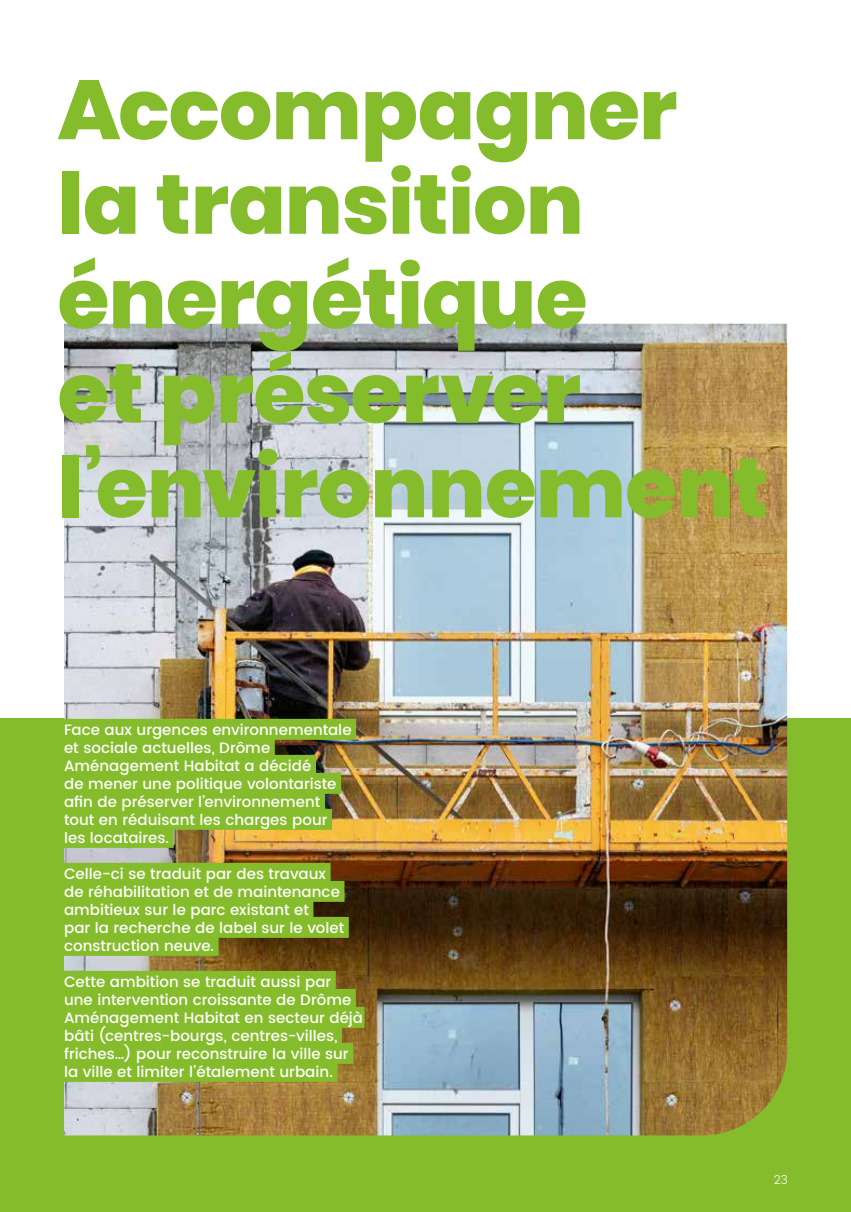
<style>
.page{position:relative;width:851px;height:1212px;background:#fff}
.page>*{position:absolute;margin:0;border:0;box-sizing:border-box;transform-origin:0 0}
.t1{font:800 84px/94.5px "Poppins";letter-spacing:-.01em;color:#84bc2b}
.t2{font:500 15px/18px "Poppins";color:#fff}
.t3{font:300 12px "Poppins";color:#fff}
</style>
<div class="page">
<div style="left:0;top:719px;width:850px;height:493px;background:#84bc2b"></div>
<img style="left:64px;top:324px;width:723px;height:811px">
<div style="left:60px;top:719px;width:296px;height:21px;background:#84bc2b"></div>
<div style="left:60px;top:737px;width:215px;height:21px;background:#84bc2b"></div>
<div style="left:60px;top:755px;width:256px;height:21px;background:#84bc2b"></div>
<div style="left:60px;top:773px;width:281px;height:21px;background:#84bc2b"></div>
<div style="left:60px;top:791px;width:265px;height:21px;background:#84bc2b"></div>
<div style="left:60px;top:809px;width:272px;height:21px;background:#84bc2b"></div>
<div style="left:60px;top:827px;width:114px;height:21px;background:#84bc2b"></div>
<div style="left:60px;top:863px;width:270px;height:21px;background:#84bc2b"></div>
<div style="left:60px;top:881px;width:284px;height:21px;background:#84bc2b"></div>
<div style="left:60px;top:899px;width:253px;height:21px;background:#84bc2b"></div>
<div style="left:60px;top:917px;width:289px;height:21px;background:#84bc2b"></div>
<div style="left:60px;top:935px;width:158px;height:21px;background:#84bc2b"></div>
<div style="left:60px;top:971px;width:276px;height:21px;background:#84bc2b"></div>
<div style="left:60px;top:989px;width:296px;height:21px;background:#84bc2b"></div>
<div style="left:60px;top:1007px;width:304px;height:21px;background:#84bc2b"></div>
<div style="left:60px;top:1025px;width:282px;height:21px;background:#84bc2b"></div>
<div style="left:60px;top:1043px;width:293px;height:21px;background:#84bc2b"></div>
<div style="left:60px;top:1061px;width:277px;height:21px;background:#84bc2b"></div>
<h1 class="t1" style="left:57px;top:63px;width:712px">Accompagner la transition énergétique<br>et préserver l’environnement</h1>
<p class="t2" style="left:64px;top:721px;width:289px">Face aux urgences environnementale et sociale actuelles, Drôme<br>Aménagement Habitat a décidé<br>de mener une politique volontariste afin de préserver l’environnement tout en réduisant les charges pour les locataires.</p>
<p class="t2" style="left:64px;top:865px;width:282px">Celle-ci se traduit par des travaux de réhabilitation et de maintenance ambitieux sur le parc existant et<br>par la recherche de label sur le volet construction neuve.</p>
<p class="t2" style="left:64px;top:973px;width:300px">Cette ambition se traduit aussi par une intervention croissante de Drôme Aménagement Habitat en secteur déjà bâti (centres-bourgs, centres-villes, friches…) pour reconstruire la ville sur la ville et limiter l’étalement urbain.</p>
<p class="t3" style="left:773px;top:1171px;width:15px">23</p>
</div>
